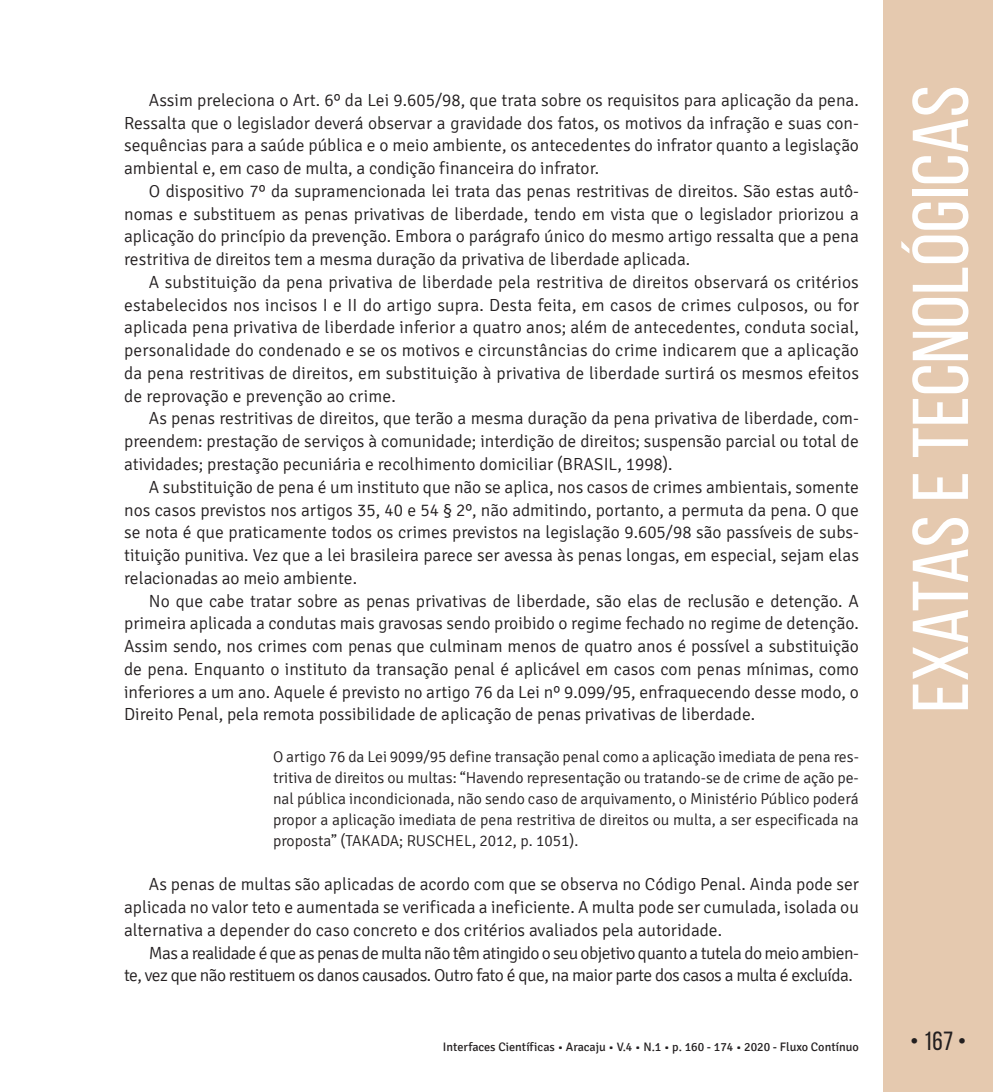
<style>
.page{position:relative;width:993px;height:1092px;background:#fff}
.page>*{position:absolute;margin:0;border:0;box-sizing:border-box;transform-origin:0 0}
.t1{font:78.75px "Bebas Neue";color:#fff;scale:1.09 1}
.t2{font:26.25px "Bebas Neue";color:#231f20}
.t3{font:300 17.5px/22.8px "Signika";color:#231f20;text-align:justify}
.t4{font:300 17.5px/22.8px "Signika";letter-spacing:-.03em;color:#231f20}
.t5{font:300 15.75px/21px "Signika";color:#231f20;text-align:justify}
.t6{font:12.25px "Signika";color:#231f20}
</style>
<div class="page">
<div style="left:883px;top:0;width:109px;height:1091px;background:#e5c9af"></div>
<p class="t3" style="left:124px;top:89px;width:736px;text-indent:25px">Assim preleciona o Art. 6º da Lei 9.605/98, que trata sobre os requisitos para aplicação da pena.<br>Ressalta que o legislador deverá observar a gravidade dos fatos, os motivos da infração e suas con&shy;sequências para a saúde pública e o meio ambiente, os antecedentes do infrator quanto a legislação ambiental e, em caso de multa, a condição financeira do infrator.</p>
<p class="t3" style="left:124px;top:180px;width:736px;text-indent:25px">O dispositivo 7º da supramencionada lei trata das penas restritivas de direitos. São estas autô&shy;nomas e substituem as penas privativas de liberdade, tendo em vista que o legislador priorizou a aplicação do princípio da prevenção. Embora o parágrafo único do mesmo artigo ressalta que a pena restritiva de direitos tem a mesma duração da privativa de liberdade aplicada.</p>
<p class="t3" style="left:124px;top:271px;width:736px;text-indent:25px">A substituição da pena privativa de liberdade pela restritiva de direitos observará os critérios estabelecidos nos incisos I e II do artigo supra. Desta feita, em casos de crimes culposos, ou for aplicada pena privativa de liberdade inferior a quatro anos; além de antecedentes, conduta social, personalidade do condenado e se os motivos e circunstâncias do crime indicarem que a aplicação da pena restritivas de direitos, em substituição à privativa de liberdade surtirá os mesmos efeitos de reprovação e prevenção ao crime.</p>
<p class="t3" style="left:124px;top:407px;width:736px;text-indent:25px">As penas restritivas de direitos, que terão a mesma duração da pena privativa de liberdade, com&shy;preendem: prestação de serviços à comunidade; interdição de direitos; suspensão parcial ou total de atividades; prestação pecuniária e recolhimento domiciliar (BRASIL, 1998).</p>
<p class="t3" style="left:124px;top:476px;width:736px;text-indent:25px">A substituição de pena é um instituto que não se aplica, nos casos de crimes ambientais, somente nos casos previstos nos artigos 35, 40 e 54 § 2º, não admitindo, portanto, a permuta da pena. O que se nota é que praticamente todos os crimes previstos na legislação 9.605/98 são passíveis de subs&shy;tituição punitiva. Vez que a lei brasileira parece ser avessa às penas longas, em especial, sejam elas relacionadas ao meio ambiente.</p>
<p class="t3" style="left:124px;top:589px;width:736px;text-indent:25px">No que cabe tratar sobre as penas privativas de liberdade, são elas de reclusão e detenção. A primeira aplicada a condutas mais gravosas sendo proibido o regime fechado no regime de detenção.<br>Assim sendo, nos crimes com penas que culminam menos de quatro anos é possível a substituição de pena. Enquanto o instituto da transação penal é aplicável em casos com penas mínimas, como inferiores a um ano. Aquele é previsto no artigo 76 da Lei nº 9.099/95, enfraquecendo desse modo, o Direito Penal, pela remota possibilidade de aplicação de penas privativas de liberdade.</p>
<p class="t5" style="left:273px;top:746px;width:587px">O artigo 76 da Lei 9099/95 define transação penal como a aplicação imediata de pena res&shy;tritiva de direitos ou multas: “Havendo representação ou tratando-se de crime de ação pe&shy;nal pública incondicionada, não sendo caso de arquivamento, o Ministério Público poderá propor a aplicação imediata de pena restritiva de direitos ou multa, a ser especificada na proposta” (TAKADA; RUSCHEL, 2012, p. 1051).</p>
<p class="t3" style="left:124px;top:873px;width:736px;text-indent:25px">As penas de multas são aplicadas de acordo com que se observa no Código Penal. Ainda pode ser aplicada no valor teto e aumentada se verificada a ineficiente. A multa pode ser cumulada, isolada ou alternativa a depender do caso concreto e dos critérios avaliados pela autoridade.</p>
<p class="t4" style="left:124px;top:941px;width:736px;text-indent:25px">Mas a realidade é que as penas de multa não têm atingido o seu objetivo quanto a tutela do meio ambien&shy;te, vez que não restituem os danos causados. Outro fato é que, na maior parte dos casos a multa é excluída.</p>
<h1 class="t1" style="left:897px;top:712px;width:577px;rotate:-90deg">Exatas e tecnológicas</h1>
<p class="t6" style="left:442px;top:1040px;width:417px">Interfaces Científicas • Aracaju • V.4 • N.1 • p. 160 - 174 • 2020 - Fluxo Contínuo</p>
<h2 class="t2" style="left:909px;top:1026px;width:58px">• 167 •</h2>
</div>
